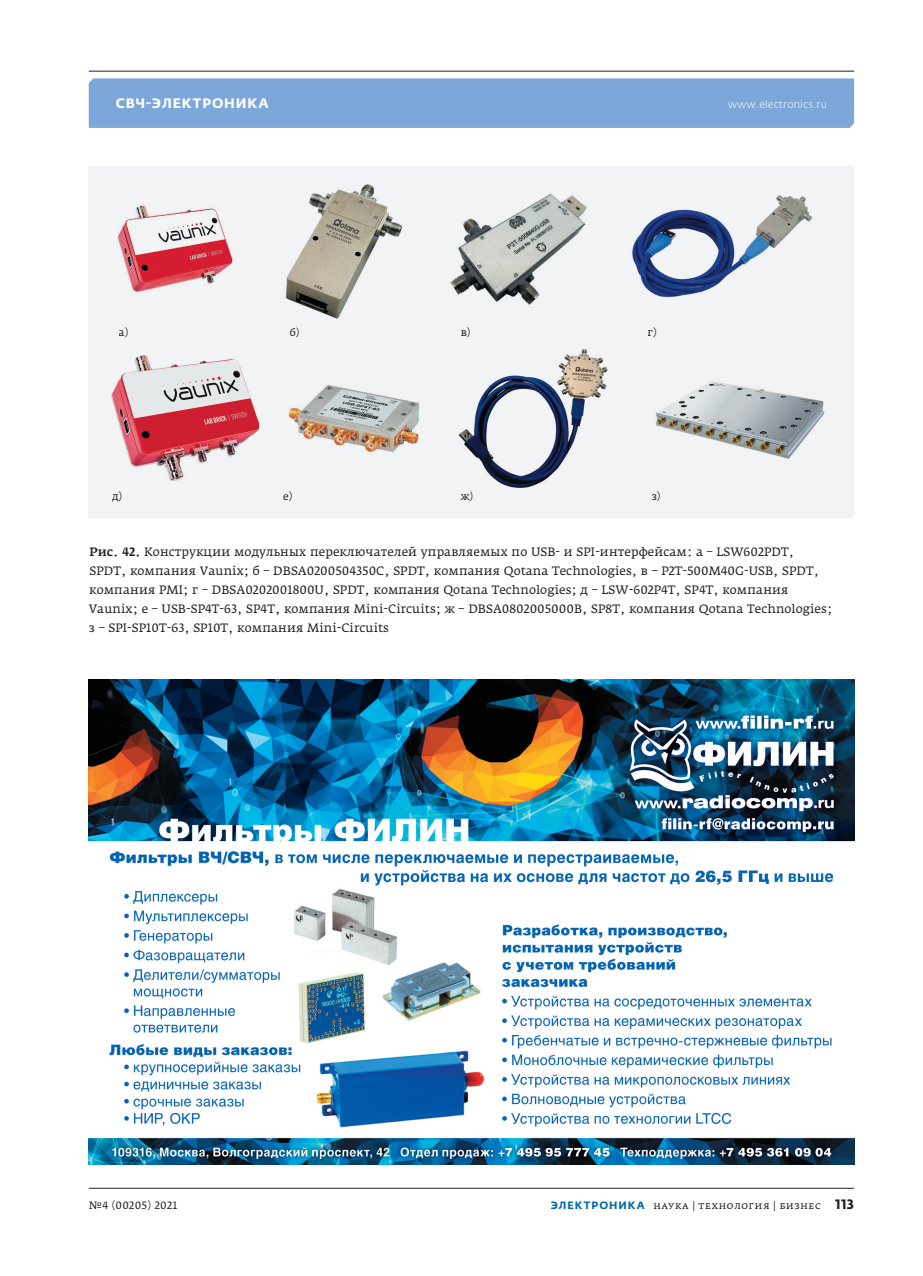
<style>
.page{position:relative;width:923px;height:1276px;background:#fff}
.page>*{position:absolute;margin:0;border:0;box-sizing:border-box;transform-origin:0 0}
.t1{font:700 13.5px "Fedra Sans Alt Pro";letter-spacing:.06em;color:#fff}
.t2{font:12px/19px "Fedra Serif A Pro";letter-spacing:.005em;color:#231f20}
.t3{font:10.5px "Fedra Serif A Pro";letter-spacing:.03em;color:#231f20}
.t4{font:300 10.5px "Fedra Sans Pro";letter-spacing:.015em;color:#fff}
.s1{font-weight:500}
.s2{font-family:"Fedra Sans Alt Pro";font-weight:700;color:#0067aa}
.s3{font-family:"Fedra Sans Pro";font-weight:700;font-size:13.5px}
</style>
<div class="page">
<div style="left:89px;top:78px;width:765px;height:50px;background:#7ca7d8"></div>
<hr style="left:89px;top:71px;width:765px;height:1px;background:#231f20">
<hr style="left:89px;top:1188px;width:765px;height:1px;background:#231f20">
<div style="left:89px;top:166px;width:765px;height:352px;background:#f2f3f4"></div>
<img style="left:117px;top:205px;width:116px;height:88px">
<img style="left:450px;top:194px;width:137px;height:111px">
<img style="left:112px;top:355px;width:147px;height:125px">
<img style="left:285px;top:184px;width:118px;height:135px">
<img style="left:632px;top:195px;width:180px;height:102px">
<img style="left:288px;top:385px;width:132px;height:67px">
<img style="left:458px;top:349px;width:150px;height:139px">
<img style="left:655px;top:381px;width:170px;height:78px">
<svg style="left:290px;top:327px;width:9px;height:4px"></svg>
<img style="left:89px;top:680px;width:765px;height:484px">
<p class="t1" style="left:116px;top:95px;width:154px">СВЧ-ЭЛЕКТРОНИКА</p>
<p class="t4" style="left:728px;top:98px;width:100px">www.electronics.ru</p>
<p class="t3" style="left:119px;top:326px;width:11px">а)</p>
<p class="t3" style="left:290px;top:326px;width:11px">б)</p>
<p class="t3" style="left:461px;top:326px;width:11px">в)</p>
<p class="t3" style="left:647px;top:326px;width:11px">г)</p>
<p class="t3" style="left:112px;top:489px;width:12px">д)</p>
<p class="t3" style="left:283px;top:489px;width:11px">е)</p>
<p class="t3" style="left:461px;top:489px;width:14px">ж)</p>
<p class="t3" style="left:651px;top:489px;width:10px">з)</p>
<p class="t2" style="left:89px;top:542px;width:745px"><span class="s1">Рис. 42.</span> Конструкции модульных переключателей управляемых по USB- и SPI-интерфейсам: а – LSW602PDT, SPDT, компания Vaunix; б – DBSA0200504350C, SPDT, компания Qotana Technologies, в – P2T-500M40G-USB, SPDT, компания PMI; г – DBSA0202001800U, SPDT, компания Qotana Technologies; д – LSW-602P4T, SP4T, компания Vaunix; е – USB-SP4T-63, SP4T, компания Mini- Circuits; ж – DBSA0802005000B, SP8T, компания Qotana Technologies; з – SPI-SP10T-63, SP10T, компания Mini- Circuits</p>
<p class="t3" style="left:89px;top:1198px;width:90px">№4 (00205) 2021</p>
<p class="t3" style="left:551px;top:1198px;width:305px"><span class="s2">ЭЛЕКТРОНИКА</span> наука | технология | бизнес <span class="s3">113</span></p>
</div>
